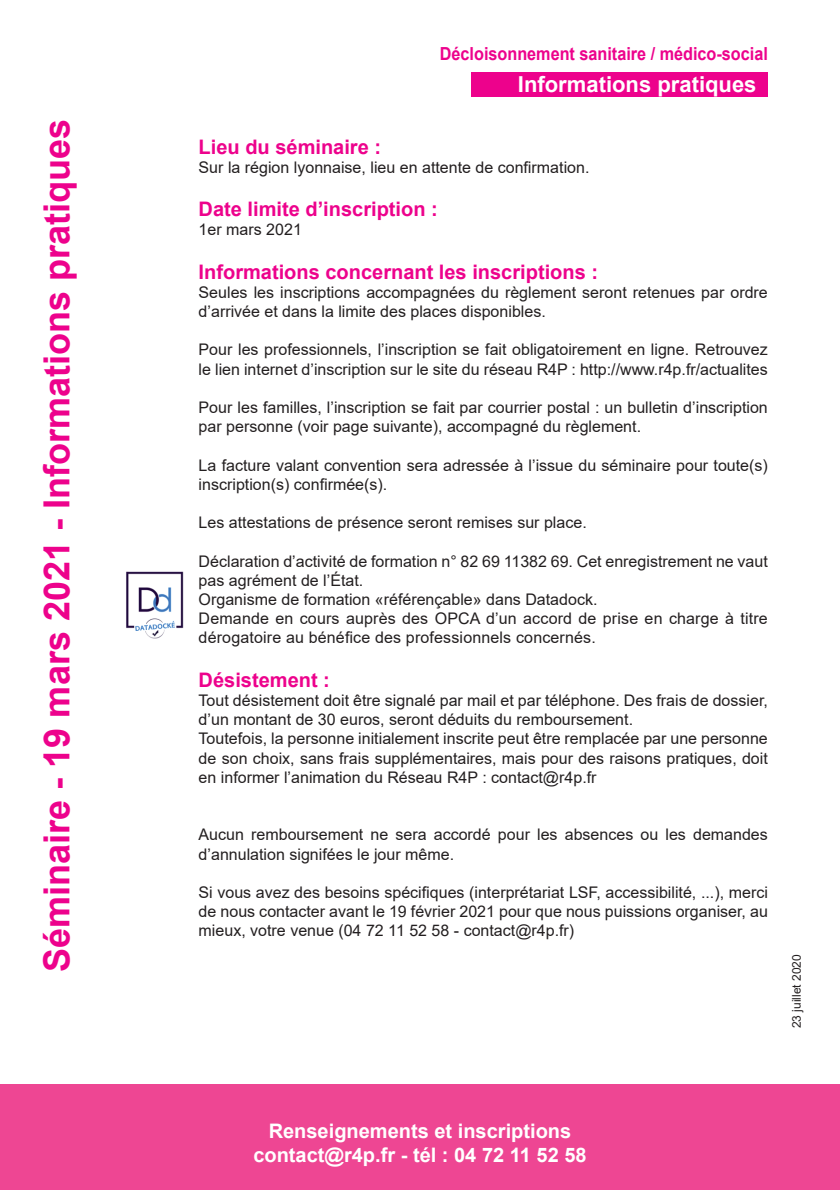
<style>
.page{position:relative;width:840px;height:1191px;background:#fff}
.page>*{position:absolute;margin:0;border:0;box-sizing:border-box;transform-origin:0 0}
.t1{font:700 36px "Arial";color:#ed028c}
.t2{font:700 22px "Arial";color:#fff}
.t3{font:700 20px "Arial";color:#ed028c}
.t4{font:700 20px/24px "Arial";color:#fff;text-align:center}
.t5{font:700 18px "Arial";color:#ed028c;scale:.9 1}
.t6{font:16px/19.2px "Arial";color:#231f20}
.t7{font:12px "Arial";color:#231f20}
</style>
<div class="page">
<div style="left:0;top:1084px;width:839px;height:106px;background:#ee4693"></div>
<div style="left:471px;top:72px;width:296px;height:24px;background:#ed028c"></div>
<img style="left:126px;top:571px;width:58px;height:68px">
<h1 class="t1" style="left:31px;top:971px;width:854px;rotate:-90deg">Séminaire - 19 mars 2021 - Informations pratiques</h1>
<p class="t5" style="left:439px;top:41px;width:366px">Décloisonnement sanitaire / médico-social</p>
<h2 class="t2" style="left:517px;top:69px;width:240px">Informations pratiques</h2>
<p class="t3" style="left:198px;top:133px;width:184px">Lieu du séminaire :</p>
<p class="t6" style="left:198px;top:158px;width:392px">Sur la région lyonnaise, lieu en attente de confirmation.</p>
<p class="t3" style="left:198px;top:195px;width:240px">Date limite d’inscription :</p>
<p class="t6" style="left:198px;top:220px;width:105px">1er mars 2021</p>
<p class="t3" style="left:198px;top:257px;width:400px">Informations concernant les inscriptions :</p>
<p class="t6" style="left:198px;top:282px;width:570px">Seules les inscriptions accompagnées du règlement seront retenues par ordre d’arrivée et dans la limite des places disponibles.</p>
<p class="t6" style="left:198px;top:340px;width:570px">Pour les professionnels, l’inscription se fait obligatoirement en ligne. Retrouvez le lien internet d’inscription sur le site du réseau R4P : http://www.r4p.fr/actualites</p>
<p class="t6" style="left:198px;top:398px;width:570px">Pour les familles, l’inscription se fait par courrier postal : un bulletin d’inscription par personne (voir page suivante), accompagné du règlement.</p>
<p class="t6" style="left:198px;top:455px;width:570px">La facture valant convention sera adressée à l’issue du séminaire pour toute(s) inscription(s) confirmée(s).</p>
<p class="t6" style="left:198px;top:513px;width:389px">Les attestations de présence seront remises sur place.</p>
<p class="t6" style="left:198px;top:551px;width:570px">Déclaration d’activité de formation n° 82 69 11382 69. Cet enregistrement ne vaut pas agrément de l’État.<br>Organisme de formation «référençable» dans Datadock.<br>Demande en cours auprès des OPCA d’un accord de prise en charge à titre dérogatoire au bénéfice des professionnels concernés.</p>
<p class="t3" style="left:198px;top:665px;width:133px">Désistement :</p>
<p class="t6" style="left:198px;top:690px;width:570px">Tout désistement doit être signalé par mail et par téléphone. Des frais de dossier, d’un montant de 30 euros, seront déduits du remboursement.<br>Toutefois, la personne initialement inscrite peut être remplacée par une personne de son choix, sans frais supplémentaires, mais pour des raisons pratiques, doit en informer l’animation du Réseau R4P : contact@r4p.fr</p>
<p class="t6" style="left:198px;top:825px;width:570px">Aucun remboursement ne sera accordé pour les absences ou les demandes d’annulation signifées le jour même.</p>
<p class="t6" style="left:198px;top:882px;width:570px;text-align:justify">Si vous avez des besoins spécifiques (interprétariat LSF, accessibilité, ...), merci de nous contacter avant le 19 février 2021 pour que nous puissions organiser, au mieux, votre venue (04 72 11 52 58 - contact@r4p.fr)</p>
<p class="t7" style="left:788px;top:1028px;width:76px;rotate:-90deg">23 juillet 2020</p>
<p class="t4" style="left:253px;top:1119px;width:334px">Renseignements et inscriptions contact@r4p.fr - tél : 04 72 11 52 58</p>
</div>
